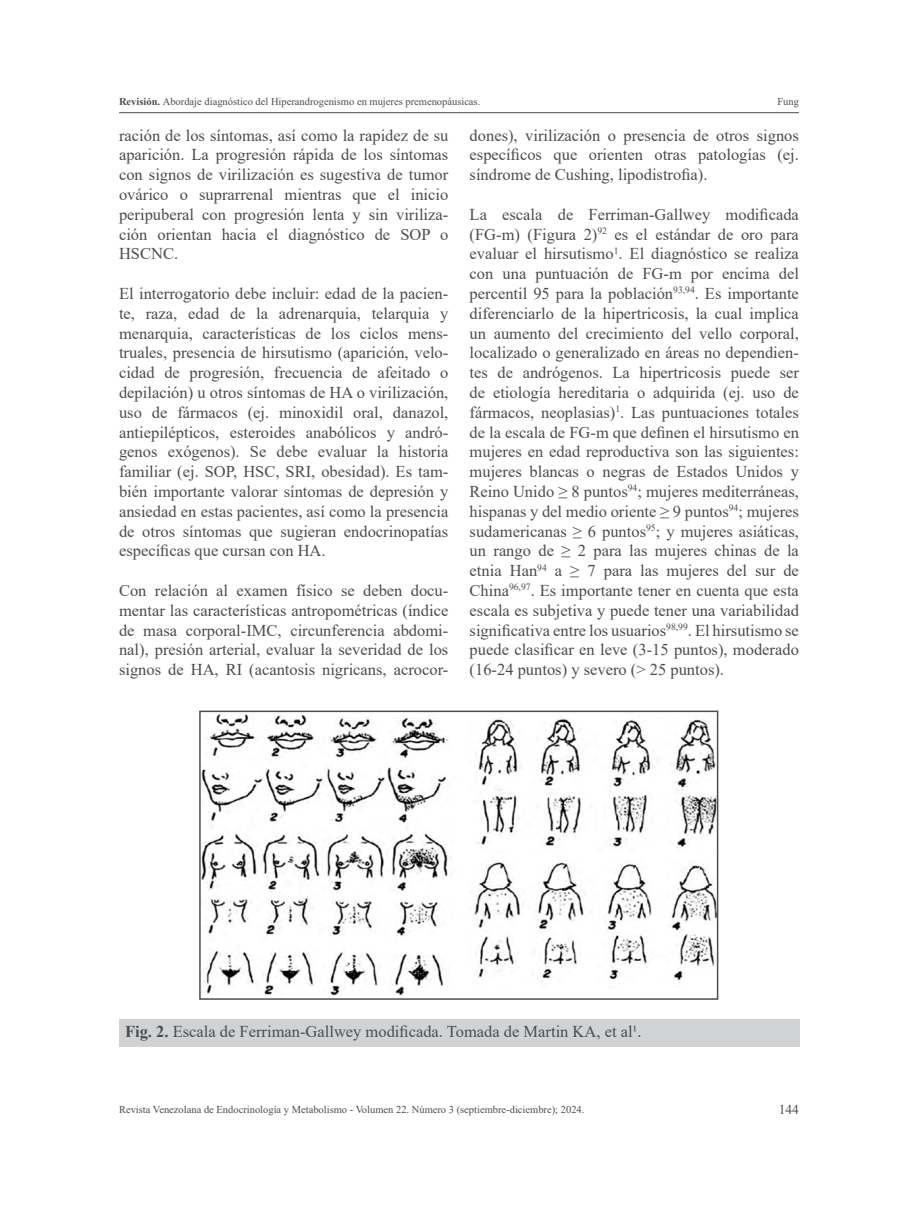
<style>
.page{position:relative;width:918px;height:1212px;background:#fff}
.page>*{position:absolute;margin:0;border:0;box-sizing:border-box;transform-origin:0 0}
.contenido_general{font:16.5px/19.8px "Times New Roman";color:#4b4c4d;text-align:justify}
.tabla{font:16.5px "Times New Roman";color:#4b4c4d}
.t1{font:13.5px "Times New Roman";color:#4b4c4d}
.t2{font:10.5px "Times New Roman";color:#4b4c4d}
.s1{font-weight:700}
</style>
<div class="page">
<hr style="left:119px;top:112px;width:680px;height:1px;background:#4b4c4d">
<svg style="left:199px;top:710px;width:520px;height:290px"></svg>
<div style="left:119px;top:1019px;width:680px;height:28px;background:#d1d2d4"></div>
<p class="t2" style="left:119px;top:94px;width:363px"><span class="s1">Revisión.</span> Abordaje diagnóstico del Hiperandrogenismo en mujeres premenopáusicas.</p>
<p class="t2" style="left:777px;top:94px;width:23px">Fung</p>
<p class="contenido_general" style="left:119px;top:125px;width:331px">ración de los síntomas, así como la rapidez de su aparición. La progresión rápida de los síntomas con signos de virilización es sugestiva de tumor ovárico o suprarrenal mientras que el inicio peripuberal con progresión lenta y sin viriliza&shy;ción orientan hacia el diagnóstico de SOP o HSCNC.</p>
<p class="contenido_general" style="left:119px;top:283px;width:331px">El interrogatorio debe incluir: edad de la pacien&shy;te, raza, edad de la adrenarquia, telarquia y menarquia, características de los ciclos mens&shy;truales, presencia de hirsutismo (aparición, velo&shy;cidad de progresión, frecuencia de afeitado o depilación) u otros síntomas de HA o virilización, uso de fármacos (ej. minoxidil oral, danazol, antiepilépticos, esteroides anabólicos y andró&shy;genos exógenos). Se debe evaluar la historia familiar (ej. SOP, HSC, SRI, obesidad). Es tam&shy;bién importante valorar síntomas de depresión y ansiedad en estas pacientes, así como la presencia de otros síntomas que sugieran endocrinopatías específicas que cursan con HA.</p>
<p class="contenido_general" style="left:119px;top:580px;width:331px">Con relación al examen físico se deben docu&shy;mentar las características antropométricas (índice de masa corporal-IMC, circunferencia abdomi&shy;nal), presión arterial, evaluar la severidad de los signos de HA, RI (acantosis nigricans, acrocor-</p>
<p class="contenido_general" style="left:470px;top:125px;width:331px">dones), virilización o presencia de otros signos específicos que orienten otras patologías (ej. síndrome de Cushing, lipodistrofia).</p>
<p class="contenido_general" style="left:470px;top:204px;width:331px">La escala de Ferriman-Gallwey modificada (FG-m) (Figura 2)<sup>92</sup> es el estándar de oro para evaluar el hirsutismo<sup>1</sup>. El diagnóstico se realiza con una puntuación de FG-m por encima del percentil 95 para la población<sup>93,94</sup>. Es importante diferenciarlo de la hipertricosis, la cual implica un aumento del crecimiento del vello corporal, localizado o generalizado en áreas no dependien&shy;tes de andrógenos. La hipertricosis puede ser de etiología hereditaria o adquirida (ej. uso de fármacos, neoplasias)<sup>1</sup>. Las puntuaciones totales de la escala de FG-m que definen el hirsutismo en mujeres en edad reproductiva son las siguientes: mujeres blancas o negras de Estados Unidos y Reino Unido ≥ 8 puntos<sup>94</sup>; mujeres mediterráneas, hispanas y del medio oriente ≥ 9 puntos<sup>94</sup>; mujeres sudamericanas ≥ 6 puntos<sup>95</sup>; y mujeres asiáticas, un rango de ≥ 2 para las mujeres chinas de la etnia Han<sup>94</sup> a ≥ 7 para las mujeres del sur de China<sup>96,97</sup>. Es importante tener en cuenta que esta escala es subjetiva y puede tener una variabilidad significativa entre los usuarios<sup>98,99</sup>. El hirsutismo se puede clasificar en leve (3-15 puntos), moderado (16-24 puntos) y severo (&gt; 25 puntos).</p>
<p class="tabla" style="left:125px;top:1019px;width:518px"><span class="s1">Fig. 2.</span> Escala de Ferriman-Gallwey modificada. Tomada de Martin KA, et al1.</p>
<p class="t2" style="left:119px;top:1102px;width:467px">Revista Venezolana de Endocrinología y Metabolismo - Volumen 22. Número 3 (septiembre-diciembre); 2024.</p>
<p class="t1" style="left:779px;top:1099px;width:22px">144</p>
</div>
